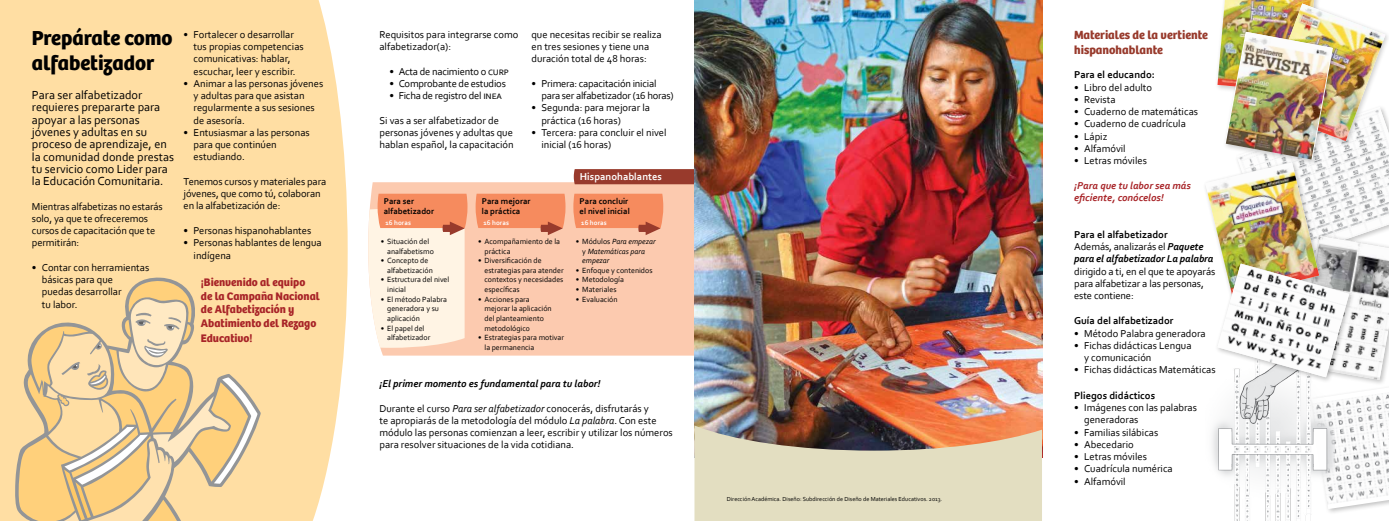
<style>
.page{position:relative;width:1389px;height:521px;background:#fff}
.page>*{position:absolute;margin:0;border:0;box-sizing:border-box;transform-origin:0 0}
.t1{font:700 21px/25.2px "Bree";color:#000}
.t2{font:12.25px/12.2px "Corbel";color:#000}
.t3{font:700 12.25px/14.7px "Bree";color:#983a2c}
.t4{font:700 11.38px/13.7px "Bree";color:#a82428}
.t5{font:10.5px/12.2px "Corbel";color:#000}
.t6{font:10.5px/12.2px "Corbel";letter-spacing:-.02em;color:#000}
.t7{font:italic 700 10.5px/12.2px "Corbel";color:#000}
.t8{font:700 10.5px "Corbel";color:#000}
.t9{font:italic 700 10.5px/12.2px "Corbel";color:#a82428}
.t10{font:700 10.5px "Corbel";color:#fff}
.t11{font:700 8.75px/9.6px "Corbel";color:#000}
.t12{font:7.88px/9.6px "Corbel";color:#000}
.t13{font:italic 7.88px/9.6px "Corbel";color:#000}
.t14{font:700 7px "Corbel";color:#fff}
.t15{font:6.12px "Corbel";color:#000}
.s1{font-style:normal}
.s2{font-style:italic}
.s3{font-weight:400;font-style:normal}
</style>
<div class="page">
<div style="left:371px;top:182px;width:323px;height:174px;background:#fccaaf"></div>
<div style="left:0;top:0;width:348px;height:521px;background:#ffdea3"></div>
<svg style="left:368px;top:194px;width:99px;height:154px;background:#fcddc7"></svg>
<svg style="left:476px;top:194px;width:90px;height:41px;background:#f39168"></svg>
<svg style="left:573px;top:194px;width:90px;height:41px;background:#f39168"></svg>
<svg style="left:574px;top:169px;width:120px;height:15px;background:#983b2d"></svg>
<div style="left:1309px;top:384px;width:80px;height:131px;background:#000;opacity:.25"></div>
<svg style="left:1334px;top:387px;width:55px;height:122px"></svg>
<img style="left:1334px;top:392px;width:55px;height:112px">
<img style="left:1212px;top:383px;width:122px;height:138px">
<div style="left:1293px;top:232px;width:96px;height:154px;background:#000;opacity:.25"></div>
<div style="left:1215px;top:261px;width:140px;height:122px;background:#000;opacity:.25"></div>
<svg style="left:15px;top:277px;width:246px;height:244px;background:#f5d7a1"></svg>
<svg style="left:19px;top:278px;width:239px;height:243px;background:#efd19c"></svg>
<img style="left:1205px;top:0;width:184px;height:380px">
<img style="left:1226px;top:32px;width:106px;height:128px">
<img style="left:694px;top:0;width:348px;height:425px">
<svg style="left:694px;top:425px;width:348px;height:96px;background:#d0c3a8"></svg>
<h1 class="t1" style="left:32px;top:26px;width:142px">Prepárate como alfabetizador</h1>
<p class="t5" style="left:194px;top:28px;width:112px;text-indent:-10px">• Fortalecer o desarrollar tus propias competencias comunicativas: hablar, escuchar, leer y escribir.</p>
<p class="t5" style="left:194px;top:77px;width:131px;text-indent:-10px">• Animar a las personas jóvenes y adultas para que asistan regularmente a sus sesiones de asesoría.</p>
<p class="t5" style="left:194px;top:126px;width:118px;text-indent:-10px">• Entusiasmar a las personas para que continúen estudiando.</p>
<p class="t5" style="left:184px;top:175px;width:144px">Tenemos cursos y materiales para jóvenes, que como tú, colaboran en la alfabetización de:</p>
<p class="t5" style="left:184px;top:224px;width:129px">• Personas hispanohablantes</p>
<p class="t5" style="left:194px;top:236px;width:130px;line-height:13.1px;text-indent:-10px">• Personas hablantes de lengua indígena</p>
<p class="t4" style="left:201px;top:275px;width:120px">¡Bienvenido al equipo<br>de la Campaña Nacional de Alfabetización y<br>Abatimiento del Rezago</p>
<p class="t4" style="left:201px;top:331px;width:53px">Educativo!</p>
<p class="t2" style="left:32px;top:89px;width:144px">Para ser alfabetizador requieres prepararte para apoyar a las personas jóvenes y adultas en su proceso de aprendizaje, en la comunidad donde prestas tu servicio como Lider para la Educación Comunitaria.</p>
<p class="t5" style="left:32px;top:200px;width:132px">Mientras alfabetizas no estarás solo, ya que te ofreceremos cursos de capacitación que te permitirán:</p>
<p class="t5" style="left:42px;top:261px;width:109px;text-indent:-10px">• Contar con herramientas básicas para que<br>puedas desarrollar<br>tu labor.</p>
<p class="t5" style="left:379px;top:28px;width:141px">Requisitos para integrarse como alfabetizador(a):</p>
<p class="t6" style="left:389px;top:65px;width:121px">• Acta de nacimiento o curp</p>
<p class="t6" style="left:389px;top:77px;width:118px">• Comprobante de estudios</p>
<p class="t6" style="left:389px;top:89px;width:114px">• Ficha de registro del inea</p>
<p class="t5" style="left:379px;top:114px;width:136px">Si vas a ser alfabetizador de personas jóvenes y adultas que hablan español, la capacitación</p>
<p class="t5" style="left:531px;top:28px;width:132px">que necesitas recibir se realiza en tres sesiones y tiene una duración total de 48 horas:</p>
<p class="t6" style="left:541px;top:77px;width:134px;text-indent:-10px">• Primera: capacitación inicial para ser alfabetizador (16 horas)</p>
<p class="t5" style="left:541px;top:101px;width:110px;text-indent:-10px">• Segunda: para mejorar la práctica (16 horas)</p>
<p class="t5" style="left:541px;top:126px;width:127px;text-indent:-10px">• Tercera: para concluir el nivel inicial (16 horas)</p>
<p class="t10" style="left:580px;top:170px;width:84px">Hispanohablantes</p>
<p class="t11" style="left:384px;top:196px;width:52px">Para ser alfabetizador</p>
<p class="t14" style="left:385px;top:218px;width:27px">16 horas</p>
<p class="t12" style="left:387px;top:236px;width:48px;text-indent:-6px">• Situación del analfabetismo</p>
<p class="t12" style="left:387px;top:256px;width:47px;text-indent:-6px">• Concepto de alfabetización</p>
<p class="t12" style="left:387px;top:275px;width:64px;text-indent:-6px">• Estructura del nivel inicial</p>
<p class="t12" style="left:387px;top:294px;width:61px;text-indent:-6px">• El método Palabra generadora y su aplicación</p>
<p class="t12" style="left:387px;top:323px;width:45px;text-indent:-6px">• El papel del alfabetizador</p>
<p class="t11" style="left:482px;top:196px;width:50px">Para mejorar la práctica</p>
<p class="t14" style="left:483px;top:218px;width:27px">16 horas</p>
<p class="t12" style="left:485px;top:236px;width:77px;text-indent:-6px">• Acompañamiento de la práctica</p>
<p class="t12" style="left:485px;top:256px;width:81px;text-indent:-6px">• Diversificación de estrategias para atender contextos y necesidades específicas</p>
<p class="t12" style="left:485px;top:294px;width:69px;text-indent:-6px">• Acciones para mejorar la aplicación del planteamiento metodológic0</p>
<p class="t12" style="left:485px;top:333px;width:81px;text-indent:-6px">• Estrategias para motivar la permanencia</p>
<p class="t11" style="left:580px;top:196px;width:52px">Para concluir el nivel inicial</p>
<p class="t14" style="left:581px;top:218px;width:27px">16 horas</p>
<p class="t13" style="left:582px;top:236px;width:75px;text-indent:-6px"><span class="s1">• Módulos</span> Para empezar <span class="s1">y</span> Matemáticas para empezar</p>
<p class="t12" style="left:576px;top:265px;width:78px">• Enfoque y contenidos</p>
<p class="t12" style="left:576px;top:275px;width:50px">• Metodología</p>
<p class="t12" style="left:576px;top:284px;width:42px">• Materiales</p>
<p class="t12" style="left:576px;top:294px;width:43px">• Evaluación</p>
<p class="t7" style="left:379px;top:377px;width:223px">¡El primer momento es fundamental para tu labor!</p>
<p class="t5" style="left:379px;top:402px;width:295px">Durante el curso <span class="s2">Para ser alfabetizador</span> conocerás, disfrutarás y<br>te apropiarás de la metodología del módulo <span class="s2">La palabra</span>. Con este módulo las personas comienzan a leer, escribir y utilizar los números para resolver situaciones de la vida cotidiana.</p>
<p class="t15" style="left:727px;top:495px;width:217px">Dirección Académica. Diseño: Subdirección de Diseño de Materiales Educativos. 2013.</p>
<p class="t3" style="left:1074px;top:28px;width:135px">Materiales de la vertiente hispanohablante</p>
<p class="t8" style="left:1074px;top:68px;width:82px">Para el educando:</p>
<p class="t5" style="left:1074px;top:81px;width:79px">• Libro del adulto</p>
<p class="t5" style="left:1074px;top:93px;width:43px">• Revista</p>
<p class="t5" style="left:1074px;top:105px;width:125px">• Cuaderno de matemáticas</p>
<p class="t5" style="left:1074px;top:118px;width:113px">• Cuaderno de cuadrícula</p>
<p class="t5" style="left:1074px;top:130px;width:35px">• Lápiz</p>
<p class="t5" style="left:1074px;top:142px;width:53px">• Alfamóvil</p>
<p class="t5" style="left:1074px;top:154px;width:74px">• Letras móviles</p>
<p class="t9" style="left:1074px;top:179px;width:118px">¡Para que tu labor sea más eficiente, conócelos!</p>
<p class="t7" style="left:1074px;top:228px;width:141px"><span class="s1">Para el alfabetizador<br></span><span class="s3">Además, analizarás el</span> Paquete para el alfabetizador La palabra</p>
<p class="t5" style="left:1074px;top:265px;width:143px">dirigido a ti, en el que te apoyarás para alfabetizar a las personas, este contiene:</p>
<p class="t8" style="left:1074px;top:314px;width:101px">Guía del alfabetizador</p>
<p class="t5" style="left:1074px;top:327px;width:133px">• Método Palabra generadora</p>
<p class="t5" style="left:1084px;top:339px;width:109px;text-indent:-10px">• Fichas didácticas Lengua y comunicación</p>
<p class="t5" style="left:1074px;top:364px;width:143px">• Fichas didácticas Matemáticas</p>
<p class="t8" style="left:1074px;top:389px;width:83px">Pliegos didácticos</p>
<p class="t5" style="left:1084px;top:401px;width:114px;text-indent:-10px">• Imágenes con las palabras generadoras</p>
<p class="t5" style="left:1074px;top:426px;width:86px">• Familias silábicas</p>
<p class="t5" style="left:1074px;top:438px;width:61px">• Abecedario</p>
<p class="t5" style="left:1074px;top:450px;width:74px">• Letras móviles</p>
<p class="t5" style="left:1074px;top:462px;width:100px">• Cuadrícula numérica</p>
<p class="t5" style="left:1074px;top:475px;width:53px">• Alfamóvil</p>
</div>
